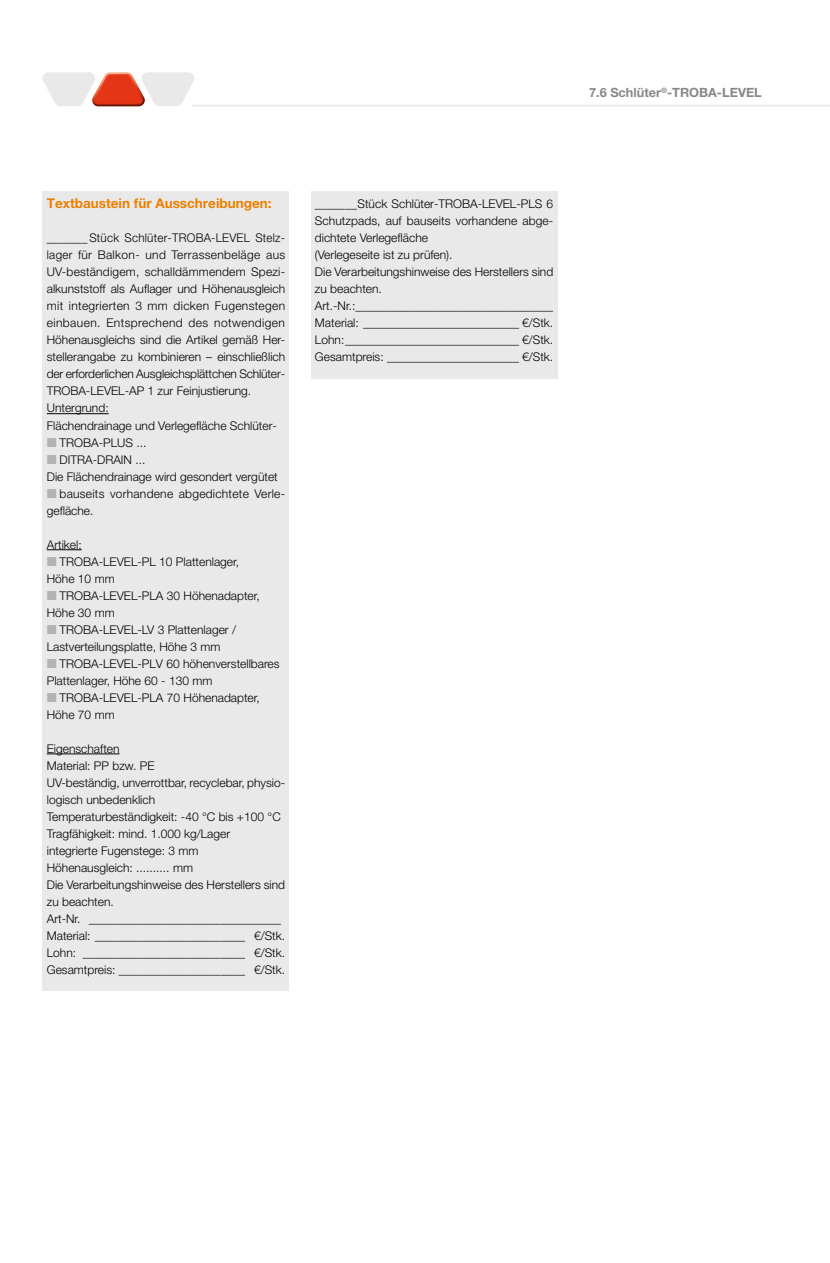
<style>
.page{position:relative;width:830px;height:1263px;background:#fff}
.page>*{position:absolute;margin:0;border:0;box-sizing:border-box;transform-origin:0 0}
.Textbausteine_Übersc{font:700 13.5px "Helvetica Neue LT Pro";color:#ee7f00}
.Seitentitel{font:700 12.75px "Helvetica Neue LT Pro";color:#87888a}
.Textbaustein{font:300 12px/17px "Helvetica Neue LT Pro";color:#000}
.Textbaustein_1__Zeil{font:300 12px/17px "Helvetica Neue LT Pro";color:#000}
.Textbaustein_1__Zeil-2{font:300 12px/17px "Helvetica Neue LT Pro";letter-spacing:.02em;color:#000}
</style>
<div class="page">
<div style="left:43px;top:191px;width:246px;height:800px;background:#e9e9ea"></div>
<hr style="left:47px;top:413px;width:62px;height:1px;background:#000">
<hr style="left:47px;top:549px;width:35px;height:1px;background:#000">
<hr style="left:47px;top:753px;width:72px;height:1px;background:#000">
<div style="left:310px;top:191px;width:247px;height:187px;background:#e9e9ea"></div>
<hr style="left:191px;top:105px;width:638px;height:1px;background:#e9e9ea">
<svg style="left:43px;top:72px;width:151px;height:34px"></svg>
<p class="Seitentitel" style="left:588px;top:84px;width:174px">7.6 Schlüter<sup>®</sup>-TROBA-LEVEL</p>
<p class="Textbausteine_Übersc" style="left:47px;top:195px;width:226px">Textbaustein für Ausschreibungen:</p>
<p class="Textbaustein_1__Zeil" style="left:47px;top:229px;width:240px;text-align:justify">_______Stück Schlüter-TROBA-LEVEL Stelz&shy;lager für Balkon- und Terrassenbeläge aus UV-beständigem, schalldämmendem Spezi&shy;alkunststoff als Auflager und Höhenausgleich mit integrierten 3 mm dicken Fugenstegen einbauen. Entsprechend des notwendigen Höhenausgleichs sind die Artikel gemäß Her&shy;stellerangabe zu kombinieren – einschließlich der erforderlichen Ausgleichsplättchen Schlüter-TROBA-LEVEL-AP 1 zur Feinjustierung.</p>
<p class="Textbaustein" style="left:47px;top:399px;width:63px">Untergrund:</p>
<p class="Textbaustein" style="left:47px;top:416px;width:231px">Flächendrainage und Verlegefläche Schlüter-</p>
<p class="Textbaustein_1__Zeil" style="left:60px;top:433px;width:88px">TROBA-PLUS ...</p>
<p class="Textbaustein_1__Zeil" style="left:60px;top:450px;width:87px">DITRA-DRAIN ...</p>
<p class="Textbaustein" style="left:47px;top:467px;width:232px">Die Flächendrainage wird gesondert vergütet</p>
<p class="Textbaustein_1__Zeil-2" style="left:47px;top:484px;width:238px;text-indent:13px">bauseits vorhandene abgedichtete Verle&shy;gefläche.</p>
<p class="Textbaustein" style="left:47px;top:536px;width:36px">Artikel:</p>
<p class="Textbaustein_1__Zeil" style="left:47px;top:553px;width:194px;text-indent:13px">TROBA-LEVEL-PL 10 Plattenlager,<br>Höhe 10 mm</p>
<p class="Textbaustein_1__Zeil" style="left:47px;top:587px;width:214px;text-indent:13px">TROBA-LEVEL-PLA 30 Höhenadapter,<br>Höhe 30 mm</p>
<p class="Textbaustein_1__Zeil" style="left:47px;top:621px;width:191px;text-indent:13px">TROBA-LEVEL-LV 3 Plattenlager /<br>Lastverteilungsplatte, Höhe 3 mm</p>
<p class="Textbaustein_1__Zeil" style="left:47px;top:655px;width:234px;text-indent:13px">TROBA-LEVEL-PLV 60 höhenverstellbares<br>Plattenlager, Höhe 60 - 130 mm</p>
<p class="Textbaustein_1__Zeil" style="left:47px;top:689px;width:214px;text-indent:13px">TROBA-LEVEL-PLA 70 Höhenadapter,<br>Höhe 70 mm</p>
<p class="Textbaustein" style="left:47px;top:740px;width:74px">Eigenschaften</p>
<p class="Textbaustein" style="left:47px;top:757px;width:109px">Material: PP bzw. PE</p>
<p class="Textbaustein" style="left:47px;top:774px;width:240px">UV-beständig, unverrottbar, recyclebar, physio&shy;logisch unbedenklich</p>
<p class="Textbaustein" style="left:47px;top:808px;width:235px">Temperaturbeständigkeit: -40 °C bis +100 °C</p>
<p class="Textbaustein" style="left:47px;top:825px;width:185px">Tragfähigkeit: mind. 1.000 kg/Lager</p>
<p class="Textbaustein" style="left:47px;top:842px;width:153px">integrierte Fugenstege: 3 mm</p>
<p class="Textbaustein" style="left:47px;top:859px;width:148px">Höhenausgleich: .......... mm</p>
<p class="Textbaustein" style="left:47px;top:876px;width:240px">Die Verarbeitungshinweise des Herstellers sind zu beachten.</p>
<p class="Textbaustein" style="left:47px;top:910px;width:235px">Art-Nr. ________________________________</p>
<p class="Textbaustein" style="left:47px;top:927px;width:240px">Material: _________________________ €/Stk.</p>
<p class="Textbaustein" style="left:47px;top:944px;width:240px">Lohn: ___________________________ €/Stk.</p>
<p class="Textbaustein" style="left:47px;top:961px;width:240px">Gesamtpreis: _____________________ €/Stk.</p>
<p class="Textbaustein_1__Zeil" style="left:315px;top:195px;width:240px;text-align:justify">_______Stück Schlüter-TROBA-LEVEL-PLS 6<br>Schutzpads, auf bauseits vorhandene abge&shy;dichtete Verlegefläche</p>
<p class="Textbaustein" style="left:315px;top:246px;width:139px">(Verlegeseite ist zu prüfen).</p>
<p class="Textbaustein" style="left:315px;top:263px;width:240px">Die Verarbeitungshinweise des Herstellers sind zu beachten.</p>
<p class="Textbaustein" style="left:315px;top:297px;width:239px">Art.-Nr.:_________________________________</p>
<p class="Textbaustein" style="left:315px;top:314px;width:240px">Material: __________________________ €/Stk.</p>
<p class="Textbaustein" style="left:315px;top:331px;width:240px">Lohn:_____________________________ €/Stk.</p>
<p class="Textbaustein" style="left:315px;top:348px;width:240px">Gesamtpreis: ______________________ €/Stk.</p>
</div>
